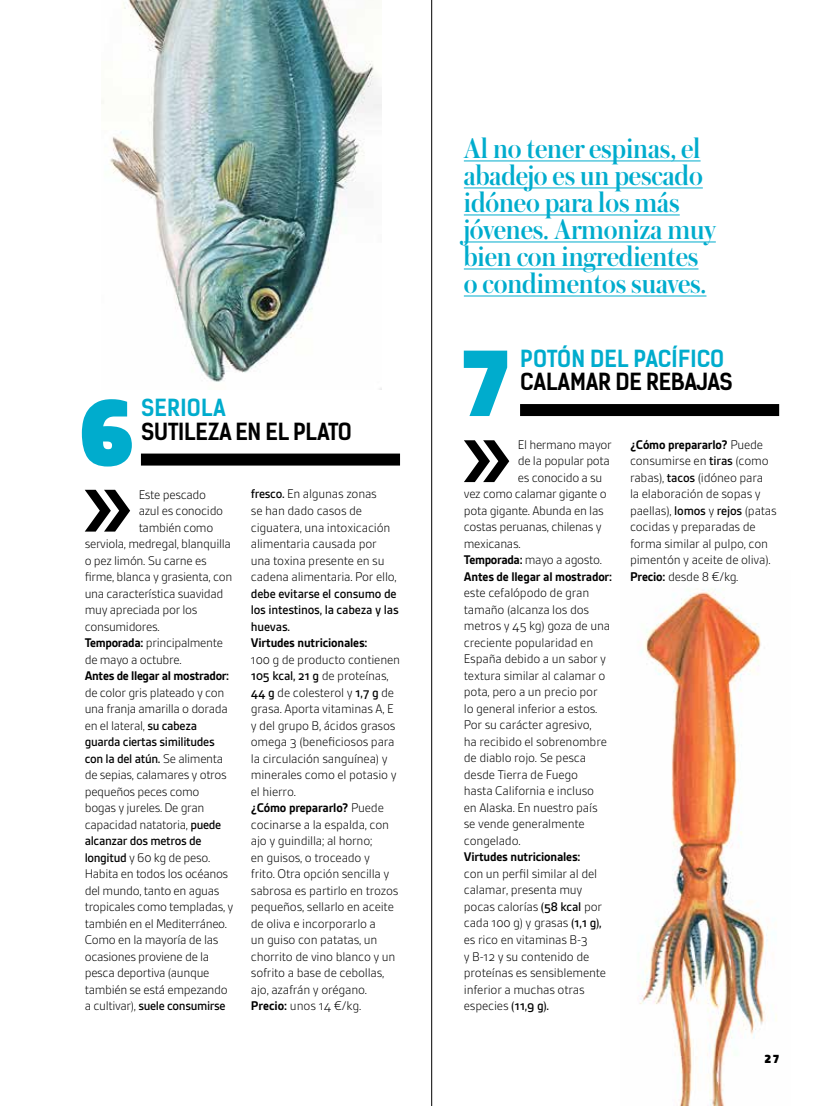
<style>
.page{position:relative;width:830px;height:1106px;background:#fff}
.page>*{position:absolute;margin:0;border:0;box-sizing:border-box;transform-origin:0 0}
.t1{font:900 96.15px "Dobra";color:#00accd}
.t2{font:500 30px/27px "Austin";letter-spacing:-.005em;color:#00accd}
.t3{font:700 22.5px "Kelson Sans";letter-spacing:-.01em;color:#000}
.t4{font:700 22.5px "Kelson Sans";letter-spacing:.01em;color:#00accd}
.t5{font:300 13.5px/16.5px "Gesta";letter-spacing:-.015em;color:#000}
.t6{font:700 13.5px "Gesta";letter-spacing:-.015em;color:#000}
.t7{font:500 13.5px/16.5px "Gesta";letter-spacing:-.015em;color:#000}
.t8{font:900 12px "Dobra";color:#000}
.s1{font-weight:700}
.s2{font-weight:500}
</style>
<div class="page">
<img style="left:638px;top:589px;width:139px;height:517px">
<img style="left:102px;top:0;width:279px;height:389px">
<div style="left:141px;top:453px;width:259px;height:12px;background:#000"></div>
<div style="left:520px;top:404px;width:258px;height:12px;background:#000"></div>
<svg style="left:85px;top:490px;width:45px;height:41px"></svg>
<svg style="left:464px;top:440px;width:45px;height:42px"></svg>
<hr style="left:431px;top:0;width:1px;height:1106px;background:#000">
<hr style="left:463px;top:161px;width:237px;height:1px;background:#00accd">
<hr style="left:463px;top:188px;width:239px;height:1px;background:#00accd">
<hr style="left:463px;top:215px;width:216px;height:1px;background:#00accd">
<hr style="left:463px;top:242px;width:252px;height:1px;background:#00accd">
<hr style="left:463px;top:269px;width:235px;height:1px;background:#00accd">
<hr style="left:463px;top:296px;width:243px;height:1px;background:#00accd">
<h1 class="t1" style="left:79px;top:376px;width:57px">6</h1>
<h3 class="t4" style="left:141px;top:394px;width:60px">SERIOLA</h3>
<h3 class="t3" style="left:141px;top:418px;width:212px">SUTI LEZA EN EL PLATO</h3>
<p class="t5" style="left:139px;top:486px;width:69px">Este pescado</p>
<p class="t5" style="left:139px;top:502px;width:86px">azul es conocido</p>
<p class="t5" style="left:139px;top:519px;width:76px">también como</p>
<p class="t5" style="left:85px;top:535px;width:148px">serviola, medregal, blanquilla</p>
<p class="t5" style="left:85px;top:552px;width:123px">o pez limón. Su carne es</p>
<p class="t5" style="left:85px;top:568px;width:149px">firme, blanca y grasienta, con</p>
<p class="t5" style="left:85px;top:585px;width:140px">una característica suavidad</p>
<p class="t5" style="left:85px;top:601px;width:114px">muy apreciada por los</p>
<p class="t5" style="left:85px;top:618px;width:76px">consumidores.</p>
<p class="t5" style="left:85px;top:634px;width:140px"><span class="s1">Temporada:</span> principalmente</p>
<p class="t5" style="left:85px;top:651px;width:98px">de mayo a octubre.</p>
<p class="t6" style="left:85px;top:668px;width:146px">Antes de llegar al mostrador:</p>
<p class="t5" style="left:85px;top:684px;width:150px">de color gris plateado y con una franja amarilla o dorada en el lateral, <span class="s2">su cabeza guarda ciertas similitudes con la del atún.</span> Se alimenta de sepias, calamares y otros pequeños peces como bogas y jureles. De gran capacidad natatoria, <span class="s2">puede alcanzar dos metros de longitud</span> y 60 kg de peso.<br>Habita en todos los océanos del mundo, tanto en aguas tropicales como templadas, y también en el Mediterráneo.<br>Como en la mayoría de las ocasiones proviene de la pesca deportiva (aunque también se está empezando a cultivar), <span class="s2">suele consumirse</span></p>
<p class="t5" style="left:251px;top:486px;width:147px"><span class="s2">fresco.</span> En algunas zonas<br>se han dado casos de ciguatera, una intoxicación alimentaria causada por una toxina presente en su cadena alimentaria. Por ello,</p>
<p class="t7" style="left:251px;top:585px;width:149px">debe evitarse el consumo de los intestinos, la cabeza y las huevas.</p>
<p class="t6" style="left:251px;top:635px;width:118px">Virtudes nutricionales:</p>
<p class="t5" style="left:251px;top:651px;width:151px">100 g de producto contienen<br><span class="s2">105 kcal, 21 g</span> de proteínas,<br><span class="s2">44 g</span> de colesterol y <span class="s2">1,7 g</span> de grasa. Aporta vitaminas A, E y del grupo B, ácidos grasos omega 3 (beneficiosos para la circulación sanguínea) y minerales como el potasio y el hierro.<br><span class="s1">¿Cómo prepararlo?</span> Puede cocinarse a la espalda, con ajo y guindilla; al horno;<br>en guisos, o troceado y<br>frito. Otra opción sencilla y sabrosa es partirlo en trozos pequeños, sellarlo en aceite de oliva e incorporarlo a<br>un guiso con patatas, un chorrito de vino blanco y un sofrito a base de cebollas, ajo, azafrán y orégano.<br><span class="s1">Precio:</span> unos 14 €/kg.</p>
<h2 class="t2" style="left:463px;top:134px;width:253px">Al no tener espinas, el abadejo es un pescado idóneo para los más jóvenes. Armoniza muy bien con ingredientes o condimentos suaves.</h2>
<h1 class="t1" style="left:461px;top:327px;width:50px">7</h1>
<h3 class="t4" style="left:520px;top:345px;width:190px">POTÓN DEL PACÍFICO</h3>
<h3 class="t3" style="left:520px;top:368px;width:212px">CALAMAR DE REBAJAS</h3>
<p class="t5" style="left:517px;top:436px;width:95px">El hermano mayor</p>
<p class="t5" style="left:517px;top:453px;width:94px">de la popular pota</p>
<p class="t5" style="left:517px;top:469px;width:86px">es conocido a su</p>
<p class="t5" style="left:463px;top:486px;width:144px">vez como calamar gigante o</p>
<p class="t5" style="left:463px;top:502px;width:141px">pota gigante. Abunda en las</p>
<p class="t5" style="left:463px;top:519px;width:139px">costas peruanas, chilenas y</p>
<p class="t5" style="left:463px;top:535px;width:58px">mexicanas.</p>
<p class="t5" style="left:463px;top:552px;width:140px"><span class="s1">Temporada:</span> mayo a agosto.</p>
<p class="t6" style="left:463px;top:569px;width:150px">Antes de llegar al mostrador:</p>
<p class="t5" style="left:463px;top:585px;width:148px">este cefalópodo de gran tamaño (alcanza los dos metros y 45 kg) goza de una creciente popularidad en<br>España debido a un sabor y textura similar al calamar o pota, pero a un precio por lo general inferior a estos.<br>Por su carácter agresivo,<br>ha recibido el sobrenombre de diablo rojo. Se pesca desde Tierra de Fuego hasta California e incluso en Alaska. En nuestro país se vende generalmente congelado.</p>
<p class="t6" style="left:463px;top:850px;width:118px">Virtudes nutricionales:</p>
<p class="t5" style="left:463px;top:865px;width:144px">con un perfil similar al del calamar, presenta muy pocas calorías <span class="s2">(58 kcal</span> por cada 100 g) y grasas <span class="s2">(1,1 g), </span>es rico en vitaminas B-3<br>y B-12 y su contenido de proteínas es sensiblemente inferior a muchas otras especies <span class="s2">(11,9 g).</span></p>
<p class="t5" style="left:629px;top:436px;width:148px"><span class="s1">¿Cómo prepararlo?</span> Puede consumirse en <span class="s2">tiras</span> (como rabas), <span class="s2">tacos</span> (idóneo para<br>la elaboración de sopas y paellas), <span class="s2">lomos</span> y <span class="s2">rejos</span> (patas cocidas y preparadas de forma similar al pulpo, con pimentón y aceite de oliva).<br><span class="s1">Precio:</span> desde 8 €/kg.</p>
<p class="t8" style="left:764px;top:1052px;width:16px">27</p>
</div>
